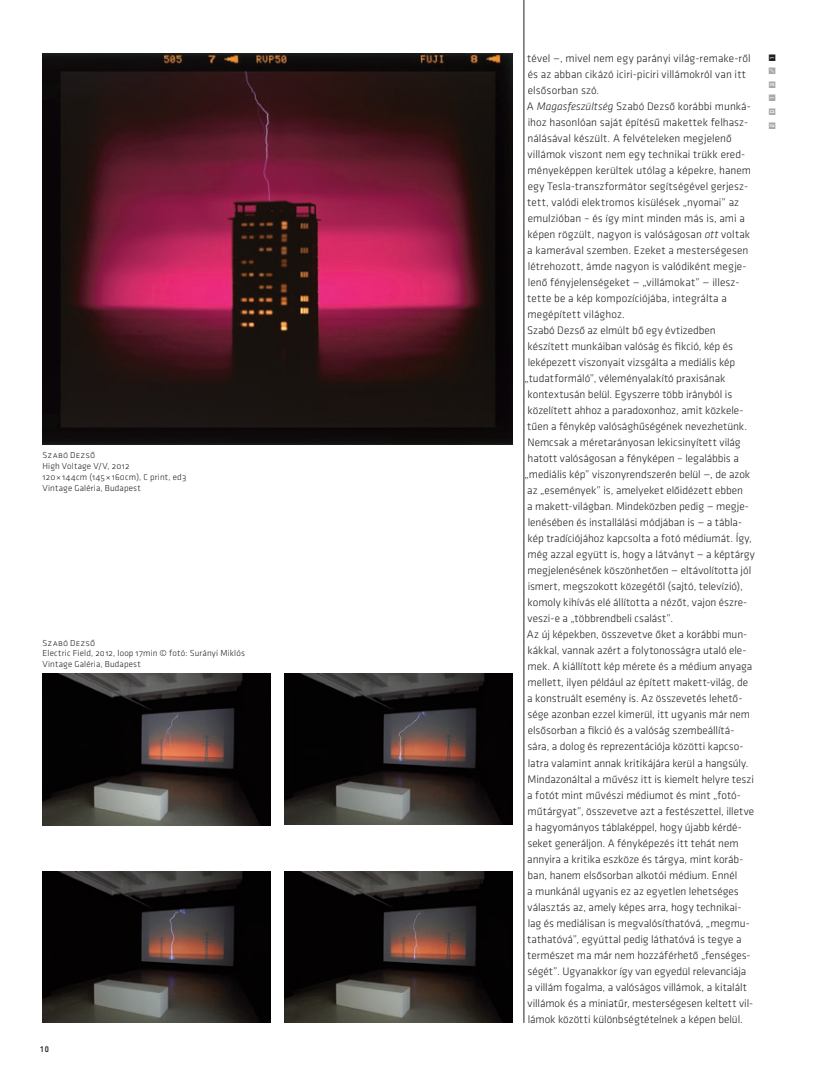
<style>
.page{position:relative;width:833px;height:1081px;background:#fff}
.page>*{position:absolute;margin:0;border:0;box-sizing:border-box;transform-origin:0 0}
.szcena_2009{font:300 11.25px/16px "Klavika";color:#231f20}
.t1{font:10px "Qubix";color:#a8a9ad}
.t2{font:10px "Qubix";color:#231f20}
.képalir2{font:300 9px "Klavika";letter-spacing:.02em;color:#231f20}
.képalir1{font:300 9px "Klavika";letter-spacing:.025em;color:#231f20}
.t3{font:500 8.75px "Klavika";color:#231f20;scale:.85 1}
.s1{font-style:italic}
</style>
<div class="page">
<img style="left:43px;top:54px;width:469px;height:391px">
<img style="left:43px;top:673px;width:227px;height:152px">
<img style="left:43px;top:871px;width:227px;height:152px">
<img style="left:285px;top:673px;width:227px;height:152px">
<img style="left:285px;top:871px;width:227px;height:152px">
<hr style="left:523px;top:0;width:1px;height:1023px;background:#231f20">
<p class="képalir1" style="left:43px;top:450px;width:54px">Szabó Dezső</p>
<p class="képalir2" style="left:43px;top:461px;width:88px">High Voltage V/V, 2012</p>
<p class="képalir2" style="left:43px;top:472px;width:145px">120×144cm (145×160cm), C print, ed3</p>
<p class="képalir2" style="left:43px;top:483px;width:100px">Vintage Galéria, Budapest</p>
<p class="képalir1" style="left:43px;top:638px;width:54px">Szabó Dezső</p>
<p class="képalir2" style="left:43px;top:648px;width:204px">Electric Field, 2012, loop 17min © fotó: Surányi Miklós</p>
<p class="képalir2" style="left:43px;top:659px;width:100px">Vintage Galéria, Budapest</p>
<p class="t3" style="left:40px;top:1044px;width:12px">10</p>
<p class="szcena_2009" style="left:527px;top:51px;width:225px">tével —, mivel nem egy parányi világ-remake-ről</p>
<p class="t2" style="left:766px;top:61px;width:8px;rotate:-90deg">1</p>
<p class="szcena_2009" style="left:528px;top:67px;width:220px">és az abban cikázó iciri-piciri villámokról van itt elsősorban szó.</p>
<p class="szcena_2009" style="left:527px;top:99px;width:226px">A <span class="s1">Magasfeszültség</span> Szabó Dezső korábbi munká&shy;ihoz hasonlóan saját építésű makettek felhasz&shy;nálásával készült. A felvételeken megjelenő villámok viszont nem egy technikai trükk ered&shy;ményeképpen kerültek utólag a képekre, hanem egy Tesla-transzformátor segítségével gerjesz&shy;tett, valódi elektromos kisülések „nyomai” az emulzióban – és így mint minden más is, ami a képen rögzült, nagyon is valóságosan <span class="s1">ott</span> voltak a kamerával szemben. Ezeket a mesterségesen létrehozott, ámde nagyon is valódiként megje&shy;lenő fényjelenségeket — „villámokat” — illesz&shy;tette be a kép kompozíciójába, integrálta a megépített világhoz.</p>
<p class="szcena_2009" style="left:524px;top:323px;width:232px">Szabó Dezső az elmúlt bő egy évtizedben készített munkáiban valóság és fikció, kép és leképezett viszonyait vizsgálta a mediális kép „tudatformáló”, véleményalakító praxisának kontextusán belül. Egyszerre több irányból is közelített ahhoz a paradoxonhoz, amit közkele&shy;tűen a fénykép valósághűségének nevezhetünk.<br>Nemcsak a méretarányosan lekicsinyített világ hatott valóságosan a fényképen – legalábbis a „mediális kép” viszonyrendszerén belül —, de azok az „események” is, amelyeket előidézett ebben<br>a makett-világban. Mindeközben pedig — megje&shy;lenésében és installálási módjában is — a tábla&shy;kép tradíciójához kapcsolta a fotó médiumát. Így, még azzal együtt is, hogy a látványt — a képtárgy megjelenésének köszönhetően — eltávolította jól ismert, megszokott közegétől (sajtó, televízió), komoly kihívás elé állította a nézőt, vajon észre&shy;veszi-e a „többrendbeli csalást”.</p>
<p class="szcena_2009" style="left:527px;top:627px;width:229px">Az új képekben, összevetve őket a korábbi mun&shy;kákkal, vannak azért a folytonosságra utaló ele&shy;mek. A kiállított kép mérete és a médium anyaga mellett, ilyen például az épített makett-világ, de a konstruált esemény is. Az összevetés lehető&shy;sége azonban ezzel kimerül, itt ugyanis már nem elsősorban a fikció és a valóság szembeállítá&shy;sára, a dolog és reprezentációja közötti kapcso&shy;latra valamint annak kritikájára kerül a hangsúly.<br>Mindazonáltal a művész itt is kiemelt helyre teszi a fotót mint művészi médiumot és mint „fotó&shy;műtárgyat”, összevetve azt a festészettel, illetve a hagyományos táblaképpel, hogy újabb kérdé&shy;seket generáljon. A fényképezés itt tehát nem annyira a kritika eszköze és tárgya, mint koráb&shy;ban, hanem elsősorban alkotói médium. Ennél<br>a munkánál ugyanis ez az egyetlen lehetséges választás az, amely képes arra, hogy technikai&shy;lag és mediálisan is megvalósíthatóvá, „megmu&shy;tathatóvá”, egyúttal pedig láthatóvá is tegye a természet ma már nem hozzáférhető „fenséges&shy;ségét”. Ugyanakkor így van egyedül relevanciája<br>a villám fogalma, a valóságos villámok, a kitalált villámok és a miniatűr, mesterségesen keltett vil&shy;lámok közötti különbségtételnek a képen belül.</p>
<p class="t1" style="left:766px;top:129px;width:63px;rotate:-90deg">2013/</p>
</div>
